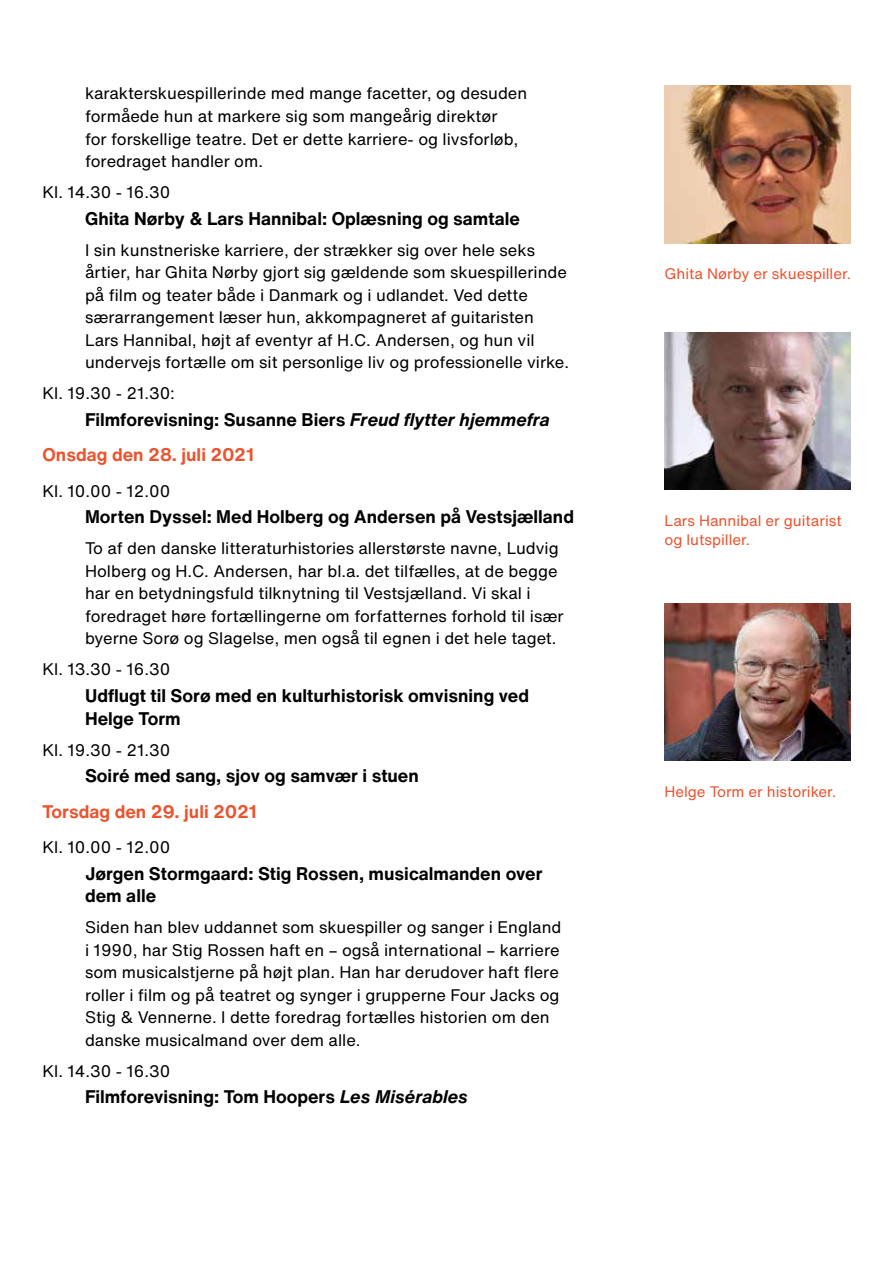
<style>
.page{position:relative;width:893px;height:1263px;background:#fff}
.page>*{position:absolute;margin:0;border:0;box-sizing:border-box;transform-origin:0 0}
.t1{font:700 18px/22.5px "Helvetica Now Text";color:#000}
.t2{font:700 18px "Helvetica Now Text";color:#ea542f}
.t3{font:16.5px/22.5px "Helvetica Now Text";color:#000}
.t4{font:15px/19.5px "Helvetica Now Text";color:#ea542f}
.s1{font-style:italic}
.s2{color:#ea542f}
</style>
<div class="page">
<img style="left:664px;top:333px;width:186px;height:156px">
<img style="left:664px;top:604px;width:186px;height:156px">
<img style="left:664px;top:85px;width:186px;height:159px">
<p class="t3" style="left:85px;top:82px;width:444px">karakterskuespillerinde med mange facetter, og desuden formåede hun at markere sig som mangeårig direktør<br>for forskellige teatre. Det er dette karriere- og livsforløb, foredraget handler om.</p>
<p class="t3" style="left:43px;top:180px;width:129px">Kl. 14.30 - 16.30</p>
<p class="t1" style="left:85px;top:207px;width:436px">Ghita Nørby &amp; Lars Hannibal: Oplæsning og samtale</p>
<p class="t3" style="left:85px;top:238px;width:486px">I sin kunstneriske karriere, der strækker sig over hele seks årtier, har Ghita Nørby gjort sig gældende som skuespillerinde på film og teater både i Danmark og i udlandet. Ved dette særarrangement læser hun, akkompagneret af guitaristen Lars Hannibal, højt af eventyr af H.C. Andersen, og hun vil undervejs fortælle om sit personlige liv og professionelle virke.</p>
<p class="t3" style="left:43px;top:382px;width:134px">Kl. 19.30 - 21.30:</p>
<p class="t1" style="left:43px;top:402px;width:509px;line-height:35.2px;text-indent:43px">Filmforevisning: Susanne Biers <span class="s1">Freud flytter hjemmefra<br></span><span class="s2">Onsdag den 28. juli 2021</span></p>
<p class="t3" style="left:43px;top:479px;width:129px">Kl. 10.00 - 12.00</p>
<p class="t1" style="left:85px;top:505px;width:490px">Morten Dyssel: Med Holberg og Andersen på Vestsjælland</p>
<p class="t3" style="left:85px;top:537px;width:480px">To af den danske litteraturhistories allerstørste navne, Ludvig Holberg og H.C. Andersen, har bl.a. det tilfælles, at de begge har en betydningsfuld tilknytning til Vestsjælland. Vi skal i foredraget høre fortællingerne om forfatternes forhold til især byerne Sorø og Slagelse, men også til egnen i det hele taget.</p>
<p class="t3" style="left:43px;top:658px;width:129px">Kl. 13.30 - 16.30</p>
<p class="t1" style="left:85px;top:684px;width:446px">Udflugt til Sorø med en kulturhistorisk omvisning ved<br>Helge Torm</p>
<p class="t3" style="left:43px;top:738px;width:129px">Kl. 19.30 - 21.30</p>
<p class="t1" style="left:85px;top:764px;width:335px">Soiré med sang, sjov og samvær i stuen</p>
<p class="t2" style="left:43px;top:798px;width:216px">Torsdag den 29. juli 2021</p>
<p class="t3" style="left:43px;top:835px;width:129px">Kl. 10.00 - 12.00</p>
<p class="t1" style="left:85px;top:861px;width:459px">Jørgen Stormgaard: Stig Rossen, musicalmanden over dem alle</p>
<p class="t3" style="left:85px;top:915px;width:478px">Siden han blev uddannet som skuespiller og sanger i England i 1990, har Stig Rossen haft en – også international – karriere som musicalstjerne på højt plan. Han har derudover haft flere roller i film og på teatret og synger i grupperne Four Jacks og Stig &amp; Vennerne. I dette foredrag fortælles historien om den danske musicalmand over dem alle.</p>
<p class="t3" style="left:43px;top:1059px;width:129px">Kl. 14.30 - 16.30</p>
<p class="t1" style="left:85px;top:1085px;width:384px">Filmforevisning: Tom Hoopers <span class="s1">Les Misérables</span></p>
<p class="t4" style="left:664px;top:264px;width:188px">Ghita Nørby er skuespiller.</p>
<p class="t4" style="left:664px;top:510px;width:179px">Lars Hannibal er guitarist og lutspiller.</p>
<p class="t4" style="left:664px;top:781px;width:173px">Helge Torm er historiker.</p>
</div>
